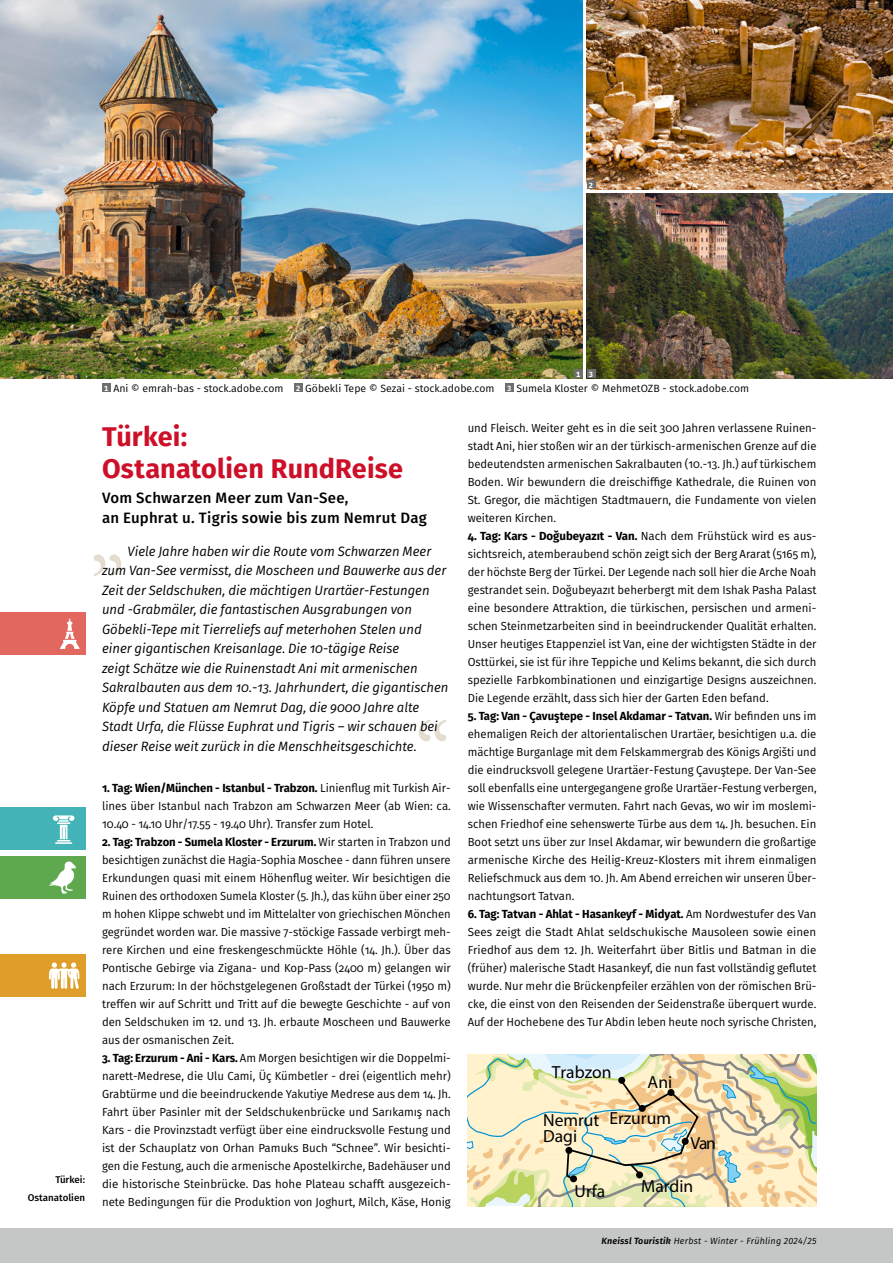
<style>
.page{position:relative;width:893px;height:1263px;background:#fff}
.page>*{position:absolute;margin:0;border:0;box-sizing:border-box;transform-origin:0 0}
._01a_Überschrift_1_Reise{font:700 27px "Fira Sans";letter-spacing:.005em;color:#cd0f28}
.t1{font:17.55px "Helvetica";color:#000}
._01b_Unterüberschrift_2_Reise{font:500 15px "Fira Sans";letter-spacing:.015em;color:#000}
._01d_Einleitungstext_6mm{font:italic 13.5px/19.5px "Fira Sans";color:#000}
._02_Reiseverlauf{font:11.7px/18px "Fira Sans";color:#000;text-align:justify}
._04_Bildlegende__Bildquelle{font:10.5px "Fira Sans";color:#000}
.Rubrik_b{font:500 9.75px "Fira Sans";color:#000}
.Fusszeile_bold_italic_rb{font:italic 9px "Fira Sans";letter-spacing:.02em;color:#000}
.t2{font:700 7.5px "Fira Sans";color:#fff}
.s1{font-weight:700}
.s2{font-weight:600}
</style>
<div class="page">
<svg style="left:419px;top:719px;width:28px;height:22px"></svg>
<svg style="left:93px;top:554px;width:28px;height:22px"></svg>
<div style="left:0;top:1229px;width:893px;height:34px;background:#c5c6c6"></div>
<div style="left:0;top:612px;width:85px;height:43px;background:#e2685f"></div>
<svg style="left:60px;top:618px;width:19px;height:31px"></svg>
<div style="left:0;top:808px;width:85px;height:42px;background:#43b3b7"></div>
<svg style="left:53px;top:815px;width:22px;height:29px"></svg>
<div style="left:0;top:856px;width:85px;height:43px;background:#5ea84e"></div>
<svg style="left:49px;top:861px;width:27px;height:33px"></svg>
<div style="left:0;top:954px;width:85px;height:43px;background:#de9e29"></div>
<svg style="left:49px;top:962px;width:30px;height:27px"></svg>
<img style="left:587px;top:193px;width:306px;height:185px">
<img style="left:587px;top:0;width:306px;height:189px">
<div style="left:102px;top:384px;width:9px;height:8px;background:#6e6e6e"></div>
<div style="left:294px;top:384px;width:8px;height:8px;background:#6e6e6e"></div>
<div style="left:505px;top:384px;width:9px;height:8px;background:#6e6e6e"></div>
<img style="left:0;top:0;width:583px;height:378px">
<div style="left:574px;top:369px;width:9px;height:9px;background:#6e6e6e"></div>
<div style="left:587px;top:369px;width:8px;height:9px;background:#6e6e6e"></div>
<div style="left:587px;top:180px;width:8px;height:9px;background:#6e6e6e"></div>
<svg style="left:468px;top:1054px;width:348px;height:152px;background:#e3ddb6"></svg>
<p class="t2" style="left:589px;top:179px;width:6px">2</p>
<p class="Rubrik_b" style="left:56px;top:1172px;width:31px">Türkei:</p>
<p class="Rubrik_b" style="left:28px;top:1190px;width:59px">Ostanatolien</p>
<p class="t2" style="left:576px;top:368px;width:6px">1</p>
<p class="t2" style="left:589px;top:368px;width:6px">3</p>
<p class="t2" style="left:104px;top:382px;width:6px">1</p>
<p class="_04_Bildlegende__Bildquelle" style="left:113px;top:381px;width:172px">Ani © emrah-bas - stock.adobe.com</p>
<p class="t2" style="left:296px;top:382px;width:6px">2</p>
<p class="_04_Bildlegende__Bildquelle" style="left:305px;top:381px;width:191px">Göbekli Tepe © Sezai - stock.adobe.com</p>
<p class="t2" style="left:507px;top:382px;width:6px">3</p>
<p class="_04_Bildlegende__Bildquelle" style="left:516px;top:381px;width:234px">Sumela Kloster © MehmetOZB - stock.adobe.com</p>
<p class="_01a_Überschrift_1_Reise" style="left:102px;top:414px;width:87px">Türkei:</p>
<p class="_01a_Überschrift_1_Reise" style="left:102px;top:446px;width:303px">Ostanatolien RundReise</p>
<p class="_01b_Unterüberschrift_2_Reise" style="left:102px;top:486px;width:248px">Vom Schwarzen Meer zum Van-See,</p>
<p class="_01b_Unterüberschrift_2_Reise" style="left:102px;top:505px;width:326px">an Euphrat u. Tigris sowie bis zum Nemrut Dag</p>
<p class="_01d_Einleitungstext_6mm" style="left:102px;top:541px;width:348px;text-indent:26px">Viele Jahre haben wir die Route vom Schwarzen Meer zum Van-See vermisst, die Moscheen und Bauwerke aus der Zeit der Seldschuken, die mächtigen Urartäer-Festungen und -Grabmäler, die fantastischen Ausgrabungen von Göbekli-Tepe mit Tierreliefs auf meterhohen Stelen und einer gigantischen Kreisanlage. Die 10-tägige Reise<br>zeigt Schätze wie die Ruinenstadt Ani mit armenischen Sakralbauten aus dem 10.-13. Jahrhundert, die gigantischen Köpfe und Statuen am Nemrut Dag, die 9000 Jahre alte Stadt Urfa, die Flüsse Euphrat und Tigris – wir schauen bei dieser Reise weit zurück in die Menschheitsgeschichte.</p>
<p class="_02_Reiseverlauf" style="left:102px;top:779px;width:350px"><span class="s1">1. Tag: Wien/München - Istanbul - Trabzon.</span> Linienflug mit Turkish Air&shy;lines über Istanbul nach Trabzon am Schwarzen Meer (ab Wien: ca.<br>10.40 - 14.10 Uhr/17.55 - 19.40 Uhr). Transfer zum Hotel.</p>
<p class="_02_Reiseverlauf" style="left:102px;top:833px;width:350px"><span class="s1">2. Tag: Trabzon - Sumela Kloster - Erzurum.</span> Wir starten in Trabzon und besichtigen zunächst die Hagia-Sophia Moschee - dann führen unsere Erkundungen quasi mit einem Höhenflug weiter. Wir besichtigen die Ruinen des orthodoxen Sumela Kloster (5. Jh.), das kühn über einer 250 m hohen Klippe schwebt und im Mittelalter von griechischen Mönchen gegründet worden war. Die massive 7-stöckige Fassade verbirgt meh&shy;rere Kirchen und eine freskengeschmückte Höhle (14. Jh.). Über das Pontische Gebirge via Zigana- und Kop-Pass (2400 m) gelangen wir nach Erzurum: In der höchstgelegenen Großstadt der Türkei (1950 m) treffen wir auf Schritt und Tritt auf die bewegte Geschichte - auf von den Seldschuken im 12. und 13. Jh. erbaute Moscheen und Bauwerke aus der osmanischen Zeit.</p>
<p class="_02_Reiseverlauf" style="left:102px;top:1049px;width:350px"><span class="s1">3. Tag: Erzurum - Ani - Kars.</span> Am Morgen besichtigen wir die Doppelmi&shy;narett-Medrese, die Ulu Cami, Üç Kümbetler - drei (eigentlich mehr)<br>Grabtürme und die beeindruckende Yakutiye Medrese aus dem 14. Jh.<br>Fahrt über Pasinler mit der Seldschukenbrücke und Sarıkamış nach Kars - die Provinzstadt verfügt über eine eindrucksvolle Festung und ist der Schauplatz von Orhan Pamuks Buch “Schnee”. Wir besichti&shy;gen die Festung, auch die armenische Apostelkirche, Badehäuser und die historische Steinbrücke. Das hohe Plateau schafft ausgezeich&shy;nete Bedingungen für die Produktion von Joghurt, Milch, Käse, Honig</p>
<p class="_02_Reiseverlauf" style="left:468px;top:419px;width:350px">und Fleisch. Weiter geht es in die seit 300 Jahren verlassene Ruinen&shy;stadt Ani, hier stoßen wir an der türkisch-armenischen Grenze auf die bedeutendsten armenischen Sakralbauten (10.-13. Jh.) auf türkischem Boden. Wir bewundern die dreischiffige Kathedrale, die Ruinen von St. Gregor, die mächtigen Stadtmauern, die Fundamente von vielen weiteren Kirchen.</p>
<p class="_02_Reiseverlauf" style="left:468px;top:527px;width:350px"><span class="s1">4. Tag: Kars - Doğubeyazıt - Van.</span> Nach dem Frühstück wird es aus&shy;sichtsreich, atemberaubend schön zeigt sich der Berg Ararat (5165 m), der höchste Berg der Türkei. Der Legende nach soll hier die Arche Noah gestrandet sein. Doğubeyazıt beherbergt mit dem Ishak Pasha Palast eine besondere Attraktion, die türkischen, persischen und armeni&shy;schen Steinmetzarbeiten sind in beeindruckender Qualität erhalten.<br>Unser heutiges Etappenziel ist Van, eine der wichtigsten Städte in der Osttürkei, sie ist für ihre Teppiche und Kelims bekannt, die sich durch spezielle Farbkombinationen und einzigartige Designs auszeichnen.<br>Die Legende erzählt, dass sich hier der Garten Eden befand.</p>
<p class="_02_Reiseverlauf" style="left:468px;top:707px;width:350px"><span class="s1">5. Tag: Van - Çavuştepe - Insel Akdamar - Tatvan.</span> Wir befinden uns im ehemaligen Reich der altorientalischen Urartäer, besichtigen u.a. die mächtige Burganlage mit dem Felskammergrab des Königs Argišti und die eindrucksvoll gelegene Urartäer-Festung Çavuştepe. Der Van-See soll ebenfalls eine untergegangene große Urartäer-Festung verbergen, wie Wissenschafter vermuten. Fahrt nach Gevas, wo wir im moslemi&shy;schen Friedhof eine sehenswerte Türbe aus dem 14. Jh. besuchen. Ein Boot setzt uns über zur Insel Akdamar, wir bewundern die großartige armenische Kirche des Heilig-Kreuz-Klosters mit ihrem einmaligen Reliefschmuck aus dem 10. Jh. Am Abend erreichen wir unseren Über&shy;nachtungsort Tatvan.</p>
<p class="_02_Reiseverlauf" style="left:468px;top:905px;width:350px"><span class="s1">6. Tag: Tatvan - Ahlat - Hasankeyf - Midyat.</span> Am Nordwestufer des Van Sees zeigt die Stadt Ahlat seldschukische Mausoleen sowie einen Friedhof aus dem 12. Jh. Weiterfahrt über Bitlis und Batman in die (früher) malerische Stadt Hasankeyf, die nun fast vollständig geflutet wurde. Nur mehr die Brückenpfeiler erzählen von der römischen Brü&shy;cke, die einst von den Reisenden der Seidenstraße überquert wurde.<br>Auf der Hochebene des Tur Abdin leben heute noch syrische Christen,</p>
<p class="t1" style="left:552px;top:1061px;width:61px">Trabzon</p>
<p class="t1" style="left:648px;top:1071px;width:26px">Ani</p>
<p class="t1" style="left:543px;top:1109px;width:58px">Nemrut</p>
<p class="t1" style="left:543px;top:1125px;width:36px">Dagi</p>
<p class="t1" style="left:609px;top:1107px;width:63px">Erzurum</p>
<p class="t1" style="left:691px;top:1133px;width:27px">Van</p>
<p class="t1" style="left:575px;top:1180px;width:32px">Urfa</p>
<p class="t1" style="left:641px;top:1175px;width:54px">Mardin</p>
<p class="Fusszeile_bold_italic_rb" style="left:602px;top:1234px;width:216px"><span class="s2">Kneissl Touristik</span> Herbst - Winter - Frühling 2024/25</p>
</div>
